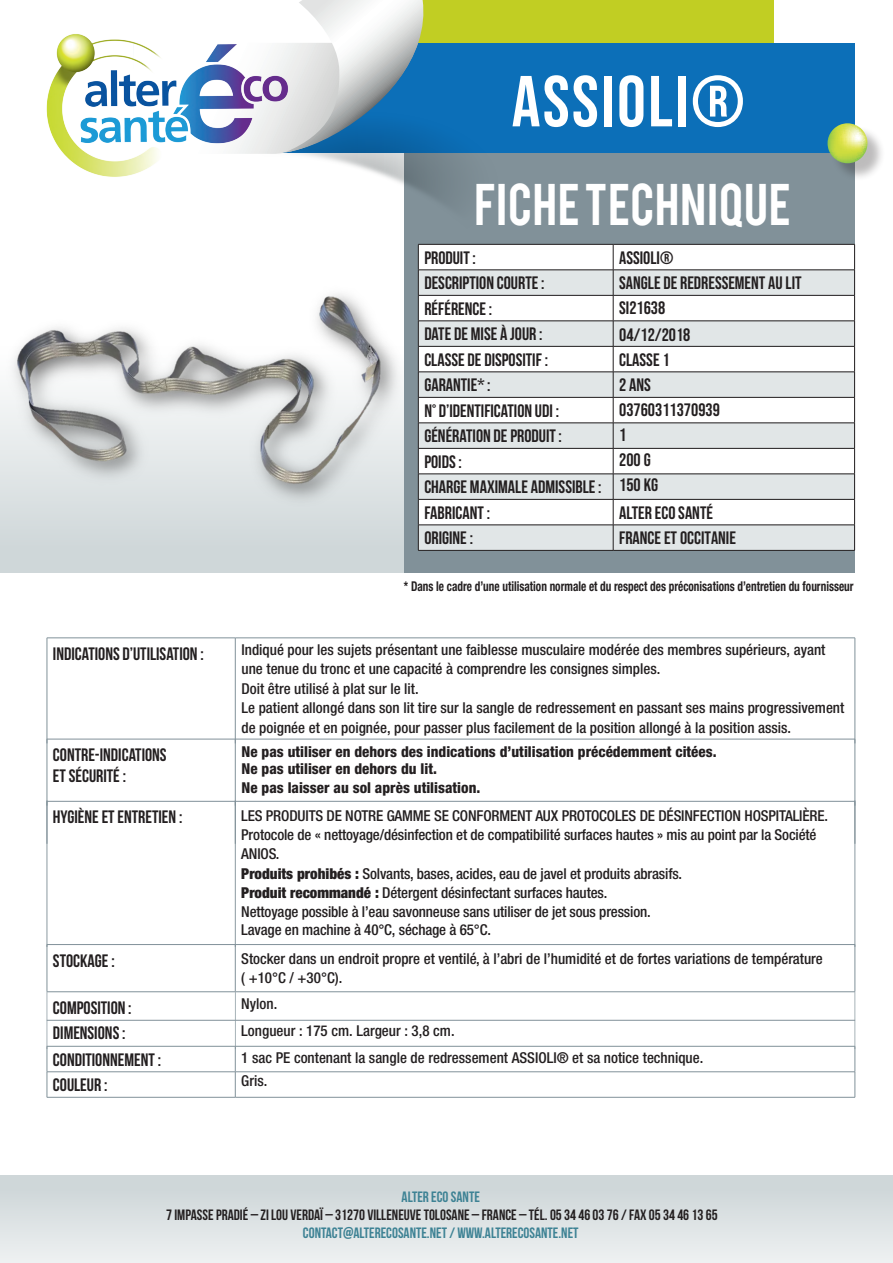
<style>
.page{position:relative;width:893px;height:1263px;background:#fff}
.page>*{position:absolute;margin:0;border:0;box-sizing:border-box;transform-origin:0 0}
.t1{font:72px "Bebas Neue";letter-spacing:.03em;color:#fff}
.t2{font:46.2px "Bebas";letter-spacing:.02em;color:#fff}
.t3{font:18px/27.8px "Bebas Neue";color:#231f20}
.t4{font:18px "Bebas Neue";color:#231f20}
.t5{font:500 condensed 15px/19.2px "Helvetica Neue LT Std";color:#231f20}
.t6{font:800 condensed 15px/18.1px "Helvetica Neue LT Std";color:#231f20}
.t7{font:15px "Bebas Neue";color:#231f20}
.t8{font:15px "Bebas Neue";color:#3d8294}
.t9{font:700 condensed 13.5px "Helvetica Neue LT Std";color:#231f20;scale:.83 1}
.s1{font-style:inherit}
.s2{font-weight:900}
</style>
<div class="page">
<div style="left:383px;top:0;width:391px;height:44px;background:#c1ce23"></div>
<div style="left:0;top:1175px;width:893px;height:88px;background:linear-gradient(to bottom,#cbd3d5,#edf0f1)"></div>
<div style="left:404px;top:54px;width:451px;height:518px;background:#819199"></div>
<div style="left:643px;top:43px;width:212px;height:110px;background:#0c6fb8"></div>
<img style="left:302px;top:43px;width:341px;height:229px">
<svg style="left:299px;top:0;width:125px;height:154px"></svg>
<img style="left:46px;top:24px;width:256px;height:153px">
<div style="left:1px;top:346px;width:403px;height:226px;background:#cfd7d9"></div>
<div style="left:419px;top:245px;width:435px;height:25px;background:#fff"></div>
<svg style="left:419px;top:271px;width:435px;height:279px;fill:#e1e6e7"></svg>
<hr style="left:418px;top:244px;width:195px;height:1px;background:#231f20">
<hr style="left:613px;top:244px;width:242px;height:1px;background:#231f20">
<hr style="left:418px;top:270px;width:195px;height:1px;background:#231f20">
<hr style="left:613px;top:270px;width:242px;height:1px;background:#231f20">
<hr style="left:418px;top:295px;width:195px;height:1px;background:#231f20">
<hr style="left:613px;top:295px;width:242px;height:1px;background:#231f20">
<hr style="left:418px;top:321px;width:195px;height:1px;background:#231f20">
<hr style="left:418px;top:346px;width:195px;height:1px;background:#231f20">
<hr style="left:613px;top:321px;width:242px;height:1px;background:#231f20">
<hr style="left:613px;top:346px;width:242px;height:1px;background:#231f20">
<hr style="left:418px;top:372px;width:195px;height:1px;background:#231f20">
<hr style="left:418px;top:397px;width:195px;height:1px;background:#231f20">
<hr style="left:613px;top:372px;width:242px;height:1px;background:#231f20">
<hr style="left:613px;top:397px;width:242px;height:1px;background:#231f20">
<hr style="left:418px;top:423px;width:195px;height:1px;background:#231f20">
<hr style="left:418px;top:448px;width:195px;height:1px;background:#231f20">
<hr style="left:613px;top:423px;width:242px;height:1px;background:#231f20">
<hr style="left:613px;top:448px;width:242px;height:1px;background:#231f20">
<hr style="left:418px;top:474px;width:195px;height:1px;background:#231f20">
<hr style="left:418px;top:499px;width:195px;height:1px;background:#231f20">
<hr style="left:613px;top:474px;width:242px;height:1px;background:#231f20">
<hr style="left:613px;top:499px;width:242px;height:1px;background:#231f20">
<hr style="left:418px;top:525px;width:195px;height:1px;background:#231f20">
<svg style="left:418px;top:245px;width:1px;height:305px"></svg>
<hr style="left:418px;top:550px;width:195px;height:1px;background:#231f20">
<hr style="left:613px;top:525px;width:242px;height:1px;background:#231f20">
<svg style="left:613px;top:245px;width:1px;height:305px"></svg>
<svg style="left:854px;top:245px;width:1px;height:305px"></svg>
<hr style="left:613px;top:550px;width:242px;height:1px;background:#231f20">
<svg style="left:48px;top:740px;width:807px;height:66px"></svg>
<hr style="left:47px;top:638px;width:188px;height:1px;background:#819199">
<hr style="left:47px;top:638px;width:1px;height:105px;background:#819199">
<hr style="left:235px;top:638px;width:620px;height:1px;background:#819199">
<hr style="left:235px;top:638px;width:1px;height:105px;background:#819199">
<hr style="left:855px;top:638px;width:1px;height:105px;background:#819199">
<hr style="left:47px;top:739px;width:188px;height:1px;background:#819199">
<hr style="left:47px;top:739px;width:1px;height:67px;background:#819199">
<hr style="left:235px;top:739px;width:620px;height:1px;background:#819199">
<hr style="left:235px;top:739px;width:1px;height:67px;background:#819199">
<hr style="left:855px;top:739px;width:1px;height:67px;background:#819199">
<hr style="left:47px;top:801px;width:188px;height:1px;background:#819199">
<hr style="left:47px;top:801px;width:1px;height:146px;background:#819199">
<hr style="left:235px;top:801px;width:620px;height:1px;background:#819199">
<hr style="left:235px;top:801px;width:1px;height:146px;background:#819199">
<hr style="left:855px;top:801px;width:1px;height:146px;background:#819199">
<hr style="left:47px;top:944px;width:188px;height:1px;background:#819199">
<hr style="left:47px;top:945px;width:1px;height:46px;background:#819199">
<hr style="left:235px;top:944px;width:620px;height:1px;background:#819199">
<hr style="left:235px;top:945px;width:1px;height:46px;background:#819199">
<hr style="left:855px;top:945px;width:1px;height:46px;background:#819199">
<hr style="left:47px;top:991px;width:188px;height:1px;background:#819199">
<hr style="left:47px;top:992px;width:1px;height:57px;background:#819199">
<hr style="left:235px;top:991px;width:620px;height:1px;background:#819199">
<hr style="left:235px;top:992px;width:1px;height:57px;background:#819199">
<hr style="left:855px;top:992px;width:1px;height:57px;background:#819199">
<hr style="left:47px;top:1046px;width:188px;height:1px;background:#819199">
<hr style="left:235px;top:1046px;width:620px;height:1px;background:#819199">
<hr style="left:47px;top:1071px;width:188px;height:1px;background:#819199">
<svg style="left:47px;top:1046px;width:1px;height:51px"></svg>
<hr style="left:235px;top:1071px;width:620px;height:1px;background:#819199">
<svg style="left:235px;top:1049px;width:1px;height:48px"></svg>
<svg style="left:855px;top:1046px;width:1px;height:51px"></svg>
<hr style="left:47px;top:1097px;width:188px;height:1px;background:#819199">
<hr style="left:235px;top:1097px;width:620px;height:1px;background:#819199">
<div style="left:830px;top:126px;width:56px;height:56px;background:#231f20;opacity:.3"></div>
<svg style="left:827px;top:123px;width:40px;height:40px"></svg>
<hr style="left:47px;top:1020px;width:188px;height:1px;background:#819199">
<hr style="left:235px;top:1020px;width:620px;height:1px;background:#819199">
<img style="left:1px;top:272px;width:418px;height:250px">
<h1 class="t1" style="left:512px;top:61px;width:234px">ASSIOLI®</h1>
<h2 class="t2" style="left:474px;top:170px;width:318px">FICHE TECHNIQUE</h2>
<p class="t3" style="left:424px;top:244px;width:53px">PRODUIT :</p>
<p class="t4" style="left:619px;top:248px;width:56px">ASSIOLI<span class="s1">®</span></p>
<p class="t3" style="left:424px;top:269px;width:122px">DESCRIPTION COURTE :</p>
<p class="t4" style="left:619px;top:272px;width:184px">SANGLE DE REDRESSEMENT AU LIT</p>
<p class="t3" style="left:424px;top:295px;width:69px">RÉFÉRENCE :</p>
<p class="t4" style="left:619px;top:297px;width:48px">SI21638</p>
<p class="t3" style="left:424px;top:320px;width:120px">DATE DE MISE À JOUR :</p>
<p class="t4" style="left:619px;top:324px;width:73px">04/12<span class="s1">/2018</span></p>
<p class="t3" style="left:424px;top:346px;width:125px">CLASSE DE DISPOSITIF :</p>
<p class="t3" style="left:619px;top:346px;width:52px">CLASSE 1</p>
<p class="t3" style="left:424px;top:371px;width:68px">GARANTIE* :</p>
<p class="t3" style="left:619px;top:371px;width:33px">2 ANS</p>
<p class="t3" style="left:424px;top:397px;width:136px">N° D’IDENTIFICATION UDI :</p>
<p class="t4" style="left:619px;top:399px;width:102px">03760311370939</p>
<p class="t3" style="left:424px;top:422px;width:139px">GÉNÉRATION DE PRODUIT :</p>
<p class="t4" style="left:619px;top:425px;width:9px">1</p>
<p class="t3" style="left:424px;top:448px;width:39px">POIDS :</p>
<p class="t3" style="left:424px;top:445px;width:235px;text-indent:195px"><span class="s1">200 G<br></span>CHARGE MAXIMALE ADMISSIBLE : <span class="s1">150 KG</span></p>
<p class="t3" style="left:424px;top:499px;width:67px">FABRICANT :</p>
<p class="t3" style="left:619px;top:499px;width:95px">ALTER ECO SANTÉ</p>
<p class="t3" style="left:424px;top:524px;width:50px">ORIGINE :</p>
<p class="t4" style="left:619px;top:528px;width:118px"><span class="s1">FRANCE</span> ET OCCITANIE</p>
<p class="t9" style="left:404px;top:578px;width:543px">* Dans le cadre d’une utilisation normale et du respect des préconisations d’entretien du fournisseur</p>
<p class="t3" style="left:53px;top:639px;width:152px">INDICATIONS D’UTILISATION :</p>
<p class="t5" style="left:242px;top:639px;width:604px">Indiqué pour les sujets présentant une faiblesse musculaire modérée des membres supérieurs, ayant une tenue du tronc et une capacité à comprendre les consignes simples.<br>Doit être utilisé à plat sur le lit.<br>Le patient allongé dans son lit tire sur la sangle de redressement en passant ses mains progressivement de poignée et en poignée, pour passer plus facilement de la position allongé à la position assis.</p>
<p class="t3" style="left:53px;top:744px;width:115px;line-height:21px">CONTRE-INDICATIONS<br>ET SÉCURITÉ :</p>
<p class="t6" style="left:242px;top:742px;width:476px">Ne pas utiliser en dehors des indications d’utilisation précédemment citées.<br>Ne pas utiliser en dehors du lit.<br>Ne pas laisser au sol après utilisation.</p>
<p class="t3" style="left:53px;top:803px;width:131px">HYGIÈNE ET ENTRETIEN :</p>
<p class="t5" style="left:241px;top:805px;width:588px">LES PRODUITS DE NOTRE GAMME SE CONFORMENT AUX PROTOCOLES DE DÉSINFECTION HOSPITALIÈRE.<br>Protocole de « nettoyage/désinfection et de compatibilité surfaces hautes » mis au point par la Société ANIOS.<br><span class="s2">Produits prohibés :</span> Solvants, bases, acides, eau de javel et produits abrasifs.<br><span class="s2">Produit recommandé :</span> Détergent désinfectant surfaces hautes.<br>Nettoyage possible à l’eau savonneuse sans utiliser de jet sous pression.<br>Lavage en machine à 40°C, séchage à 65°C.</p>
<p class="t3" style="left:53px;top:946px;width:63px">STOCKAGE :</p>
<p class="t5" style="left:241px;top:948px;width:583px">Stocker dans un endroit propre et ventilé, à l’abri de l’humidité et de fortes variations de température ( +10°C / +30°C).</p>
<p class="t3" style="left:53px;top:993px;width:80px">COMPOSITION :</p>
<p class="t5" style="left:241px;top:994px;width:38px">Nylon.</p>
<p class="t3" style="left:53px;top:1045px;width:110px">CONDITIONNEMENT :</p>
<p class="t5" style="left:241px;top:1048px;width:464px">1 sac PE contenant la sangle de redressement ASSIOLI® et sa notice technique.</p>
<p class="t3" style="left:53px;top:1071px;width:56px">COULEUR :</p>
<p class="t5" style="left:241px;top:1071px;width:28px">Gris.</p>
<p class="t4" style="left:53px;top:1023px;width:74px">DIMENSIONS <span class="s1">:</span></p>
<p class="t5" style="left:241px;top:1021px;width:215px">Longueur : 175 cm. Largeur : 3,8 cm.</p>
<p class="t8" style="left:402px;top:1188px;width:80px">ALTER ECO SANTE</p>
<p class="t7" style="left:166px;top:1206px;width:553px">7 IMPASSE PRADIÉ – ZI LOU VERDAÏ – 31270 VILLENEUVE TOLOSANE – FRANCE – TÉL. 05 34 46 03 76 / FAX 05 34 46 13 65</p>
<p class="t8" style="left:303px;top:1224px;width:277px">CONTACT@ALTERECOSANTE.NET / WWW.ALTERECOSANTE.NET</p>
</div>
